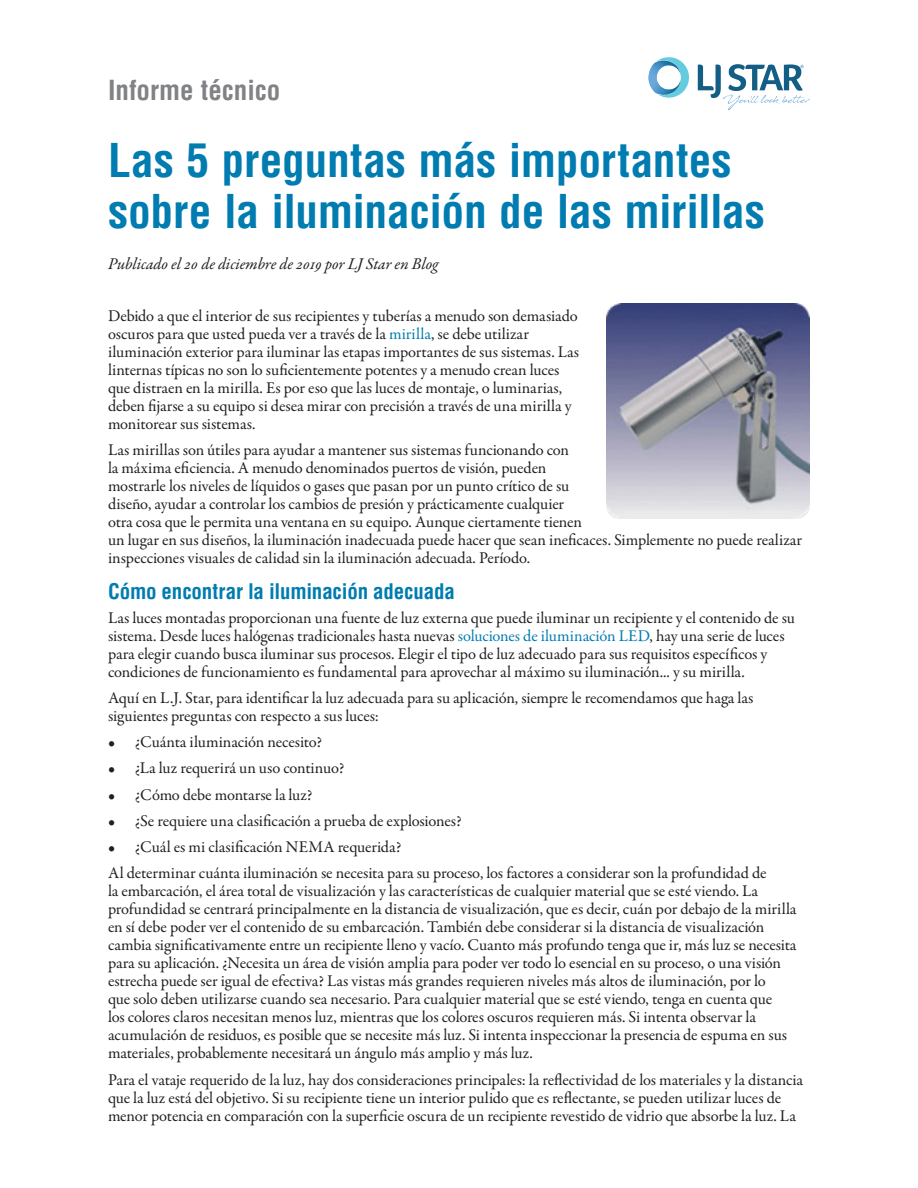
<style>
.page{position:relative;width:918px;height:1188px;background:#fff}
.page>*{position:absolute;margin:0;border:0;box-sizing:border-box;transform-origin:0 0}
.t1{font:700 condensed 45.45px "Helvetica LT Std";letter-spacing:-.005em;color:#007cb1}
.t2{font:700 condensed 27px "Helvetica LT Std";color:#808285}
.Subhead_1{font:700 condensed 21px "Helvetica LT Std";letter-spacing:-.01em;color:#007cb1}
.Body_Copy{font:16.5px/18px "Garamond Premr Pro";letter-spacing:-.01em;color:#231f20}
.Body_Copy-2{font:italic 16.5px "Garamond Premr Pro";letter-spacing:-.005em;color:#231f20}
.s1{color:#007cb1}
</style>
<div class="page">
<svg style="left:657px;top:57px;width:32px;height:41px"></svg>
<img style="left:648px;top:61px;width:33px;height:35px">
<svg style="left:698px;top:64px;width:112px;height:46px"></svg>
<img style="left:607px;top:304px;width:202px;height:214px">
<h2 class="t2" style="left:108px;top:73px;width:174px">Informe técnico</h2>
<p class="t1" style="left:108px;top:132px;width:625px">Las 5 preguntas más importantes</p>
<p class="t1" style="left:108px;top:183px;width:659px">sobre la iluminación de las mirillas</p>
<p class="Body_Copy-2" style="left:108px;top:253px;width:332px">Publicado el 20 de diciembre de 2019 por LJ Star en Blog</p>
<p class="Body_Copy" style="left:108px;top:307px;width:473px">Debido a que el interior de sus recipientes y tuberías a menudo son demasiado oscuros para que usted pueda ver a través de la <span class="s1">mirilla</span>, se debe utilizar iluminación exterior para iluminar las etapas importantes de sus sistemas. Las linternas típicas no son lo suficientemente potentes y a menudo crean luces que distraen en la mirilla. Es por eso que las luces de montaje, o luminarias, deben fijarse a su equipo si desea mirar con precisión a través de una mirilla y monitorear sus sistemas.</p>
<p class="Body_Copy" style="left:108px;top:442px;width:696px">Las mirillas son útiles para ayudar a mantener sus sistemas funcionando con<br>la máxima eficiencia. A menudo denominados puertos de visión, pueden<br>mostrarle los niveles de líquidos o gases que pasan por un punto crítico de su<br>diseño, ayudar a controlar los cambios de presión y prácticamente cualquier<br>otra cosa que le permita una ventana en su equipo. Aunque ciertamente tienen<br>un lugar en sus diseños, la iluminación inadecuada puede hacer que sean ineficaces. Simplemente no puede realizar inspecciones visuales de calidad sin la iluminación adecuada. Período.</p>
<p class="Subhead_1" style="left:108px;top:578px;width:348px">Cómo encontrar la iluminación adecuada</p>
<p class="Body_Copy" style="left:108px;top:609px;width:689px">Las luces montadas proporcionan una fuente de luz externa que puede iluminar un recipiente y el contenido de su sistema. Desde luces halógenas tradicionales hasta nuevas <span class="s1">soluciones de iluminación LED</span>, hay una serie de luces para elegir cuando busca iluminar sus procesos. Elegir el tipo de luz adecuado para sus requisitos específicos y condiciones de funcionamiento es fundamental para aprovechar al máximo su iluminación... y su mirilla.</p>
<p class="Body_Copy" style="left:108px;top:689px;width:647px">Aquí en L.J. Star, para identificar la luz adecuada para su aplicación, siempre le recomendamos que haga las siguientes preguntas con respecto a sus luces:</p>
<p class="Body_Copy" style="left:108px;top:733px;width:216px">• ¿Cuánta iluminación necesito?</p>
<p class="Body_Copy" style="left:108px;top:760px;width:238px">• ¿La luz requerirá un uso continuo?</p>
<p class="Body_Copy" style="left:108px;top:786px;width:206px">• ¿Cómo debe montarse la luz?</p>
<p class="Body_Copy" style="left:108px;top:812px;width:355px">• ¿Se requiere una clasificación a prueba de explosiones?</p>
<p class="Body_Copy" style="left:108px;top:838px;width:295px">• ¿Cuál es mi clasificación NEMA requerida?</p>
<p class="Body_Copy" style="left:108px;top:865px;width:690px">Al determinar cuánta iluminación se necesita para su proceso, los factores a considerar son la profundidad de<br>la embarcación, el área total de visualización y las características de cualquier material que se esté viendo. La profundidad se centrará principalmente en la distancia de visualización, que es decir, cuán por debajo de la mirilla en sí debe poder ver el contenido de su embarcación. También debe considerar si la distancia de visualización cambia significativamente entre un recipiente lleno y vacío. Cuanto más profundo tenga que ir, más luz se necesita para su aplicación. ¿Necesita un área de visión amplia para poder ver todo lo esencial en su proceso, o una visión estrecha puede ser igual de efectiva? Las vistas más grandes requieren niveles más altos de iluminación, por lo<br>que solo deben utilizarse cuando sea necesario. Para cualquier material que se esté viendo, tenga en cuenta que<br>los colores claros necesitan menos luz, mientras que los colores oscuros requieren más. Si intenta observar la acumulación de residuos, es posible que se necesite más luz. Si intenta inspeccionar la presencia de espuma en sus materiales, probablemente necesitará un ángulo más amplio y más luz.</p>
<p class="Body_Copy" style="left:108px;top:1071px;width:697px">Para el vataje requerido de la luz, hay dos consideraciones principales: la reflectividad de los materiales y la distancia que la luz está del objetivo. Si su recipiente tiene un interior pulido que es reflectante, se pueden utilizar luces de menor potencia en comparación con la superficie oscura de un recipiente revestido de vidrio que absorbe la luz. La</p>
</div>
